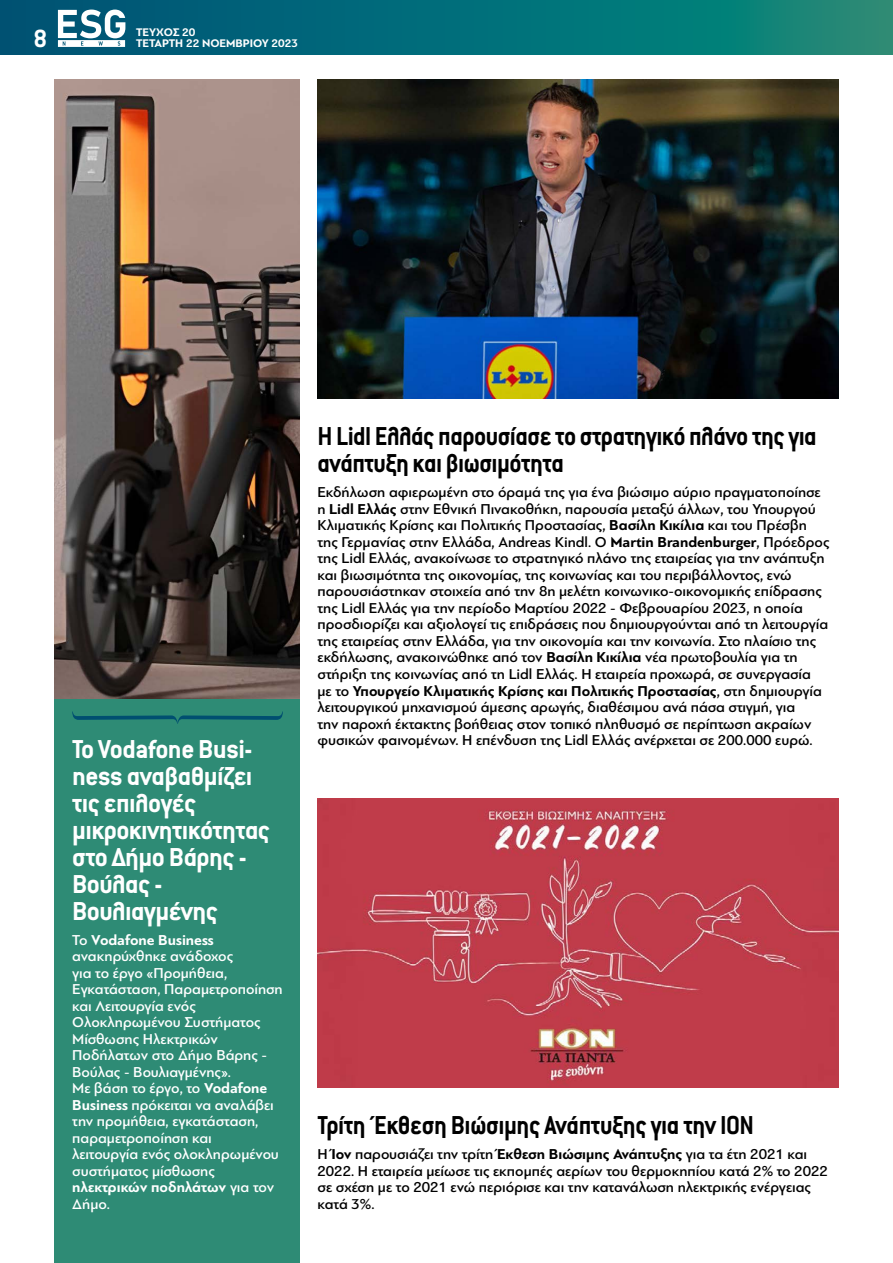
<style>
.page{position:relative;width:893px;height:1263px;background:#fff}
.page>*{position:absolute;margin:0;border:0;box-sizing:border-box;transform-origin:0 0}
.t1{font:700 28.5px/27px "Conduit ITC Hel";letter-spacing:-.02em;color:#000;scale:.93 1}
.t2{font:700 28.5px/27px "Conduit ITC Hel";letter-spacing:-.02em;color:#fff}
.t3{font:700 27.3px "Conduit ITC Hel";color:#fff}
.t4{font:500 15px/16.5px "PF Bague Sans Pro";color:#000}
.t5{font:500 15px/16.5px "PF Bague Sans Pro";color:#fff}
.t6{font:700 11.55px/10.5px "PF Bague Sans Pro";color:#fff}
.s1{font-weight:700}
</style>
<div class="page">
<svg style="left:0;top:0;width:893px;height:54px;background:#056f78"></svg>
<svg style="left:58px;top:10px;width:67px;height:37px"></svg>
<div style="left:54px;top:80px;width:245px;height:1183px;background:#2e8b75"></div>
<img style="left:317px;top:80px;width:522px;height:319px">
<img style="left:54px;top:80px;width:245px;height:619px">
<img style="left:317px;top:799px;width:522px;height:288px">
<svg style="left:72px;top:711px;width:211px;height:13px"></svg>
<h2 class="t3" style="left:33px;top:25px;width:15px">8</h2>
<p class="t6" style="left:136px;top:27px;width:163px">ΤΕΥΧΟΣ 20<br>TΕΤΑΡΤΗ 22 ΝΟΕΜΒΡΙΟΥ 2023</p>
<h1 class="t2" style="left:72px;top:736px;width:199px">Το Vodafone Busi&shy;ness αναβαθμίζει τις επιλογές μικροκινητικότητας στο Δήμο Βάρης -<br>Βούλας -<br>Βουλιαγμένης</h1>
<p class="t5" style="left:72px;top:932px;width:212px">Το <span class="s1">Vodafone Business </span>ανακηρύχθηκε ανάδοχος<br>για το έργο «Προμήθεια,<br>Εγκατάσταση, Παραμετροποίηση και Λειτουργία ενός<br>Ολοκληρωμένου Συστήματος<br>Μίσθωσης Ηλεκτρικών<br>Ποδήλατων στο Δήμο Βάρης -<br>Βούλας - Βουλιαγμένης».<br>Με βάση το έργο, το <span class="s1">Vodafone<br>Business</span> πρόκειται να αναλάβει την προμήθεια, εγκατάσταση, παραμετροποίηση και<br>λειτουργία ενός ολοκληρωμένου συστήματος μίσθωσης <span class="s1">ηλεκτρικών ποδηλάτων</span> για τον<br>Δήμο.</p>
<h1 class="t1" style="left:317px;top:424px;width:538px">Η Lidl Ελλάς παρουσίασε το στρατηγικό πλάνο της για ανάπτυξη και βιωσιμότητα</h1>
<p class="t4" style="left:317px;top:484px;width:513px">Εκδήλωση αφιερωμένη στο όραμά της για ένα βιώσιμο αύριο πραγματοποίησε η <span class="s1">Lidl Ελλάς</span> στην Εθνική Πινακοθήκη, παρουσία μεταξύ άλλων, του Υπουργού Κλιματικής Κρίσης και Πολιτικής Προστασίας, <span class="s1">Βασίλη Κικίλια</span> και του Πρέσβη της Γερμανίας στην Ελλάδα, Andreas Kindl. O <span class="s1">Martin Brandenburger</span>, Πρόεδρος της Lidl Ελλάς, ανακοίνωσε το στρατηγικό πλάνο της εταιρείας για την ανάπτυξη και βιωσιμότητα της οικονομίας, της κοινωνίας και του περιβάλλοντος, ενώ παρουσιάστηκαν στοιχεία από την 8η μελέτη κοινωνικο-οικονομικής επίδρασης της Lidl Ελλάς για την περίοδο Μαρτίου 2022 - Φεβρουαρίου 2023, η οποία προσδιορίζει και αξιολογεί τις επιδράσεις που δημιουργούνται από τη λειτουργία της εταιρείας στην Ελλάδα, για την οικονομία και την κοινωνία. Στο πλαίσιο της εκδήλωσης, ανακοινώθηκε από τον <span class="s1">Βασίλη Κικίλια</span> νέα πρωτοβουλία για τη στήριξη της κοινωνίας από τη Lidl Ελλάς. Η εταιρεία προχωρά, σε συνεργασία<br>με το <span class="s1">Υπουργείο Κλιματικής Κρίσης και Πολιτικής Προστασίας</span>, στη δημιουργία λειτουργικού μηχανισμού άμεσης αρωγής, διαθέσιμου ανά πάσα στιγμή, για<br>την παροχή έκτακτης βοήθειας στον τοπικό πληθυσμό σε περίπτωση ακραίων φυσικών φαινομένων. Η επένδυση της Lidl Ελλάς ανέρχεται σε 200.000 ευρώ.</p>
<h1 class="t1" style="left:317px;top:1113px;width:471px">Τρίτη Έκθεση Βιώσιμης Ανάπτυξης για την ΙΟΝ</h1>
<p class="t4" style="left:317px;top:1146px;width:512px">Η <span class="s1">Ίον</span> παρουσιάζει την τρίτη <span class="s1">Έκθεση Βιώσιμης Ανάπτυξης</span> για τα έτη 2021 και 2022. Η εταιρεία μείωσε τις εκπομπές αερίων του θερμοκηπίου κατά 2% το 2022 σε σχέση με το 2021 ενώ περιόρισε και την κατανάλωση ηλεκτρικής ενέργειας κατά 3%.</p>
</div>
